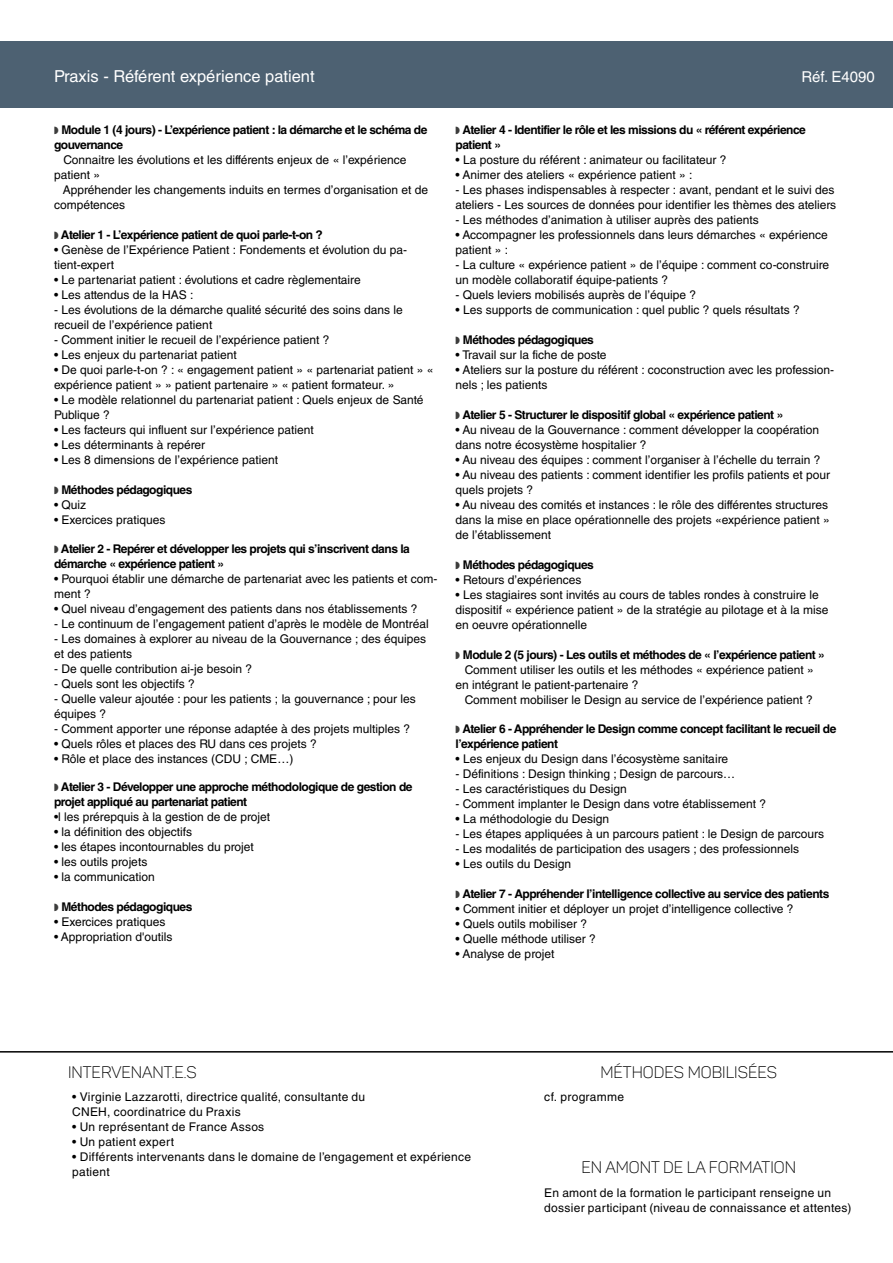
<style>
.page{position:relative;width:893px;height:1263px;background:#fff}
.page>*{position:absolute;margin:0;border:0;box-sizing:border-box;transform-origin:0 0}
.t1{font:16.5px "Panton Light Caps";color:#000}
.t2{font:16.5px "Helvetica LT Std";color:#fff}
.t3{font:15px "Helvetica LT Std";color:#fff}
.t4{font:12px/15px "Helvetica LT Std";color:#000}
.t5{font:700 12px/15px "Helvetica LT Std";letter-spacing:-.04em;color:#000}
.t6{font:12px/15px "Helvetica LT Std";letter-spacing:.025em;color:#000}
.t7{font:12px "Helvetica LT Std";letter-spacing:.02em;color:#000}
.s1{color:#3c3c3b}
.s2{font-weight:700}
</style>
<div class="page">
<hr style="left:0;top:1051px;width:893px;height:1px;background:#000">
<div style="left:0;top:41px;width:893px;height:66px;background:#4d6172"></div>
<h1 class="t2" style="left:54px;top:67px;width:262px">Praxis - Référent expérience patient</h1>
<p class="t5" style="left:54px;top:122px;width:375px"><span class="s1">◗</span> Module 1 (4 jours) - L’expérience patient : la démarche et le schéma de gouvernance</p>
<p class="t4" style="left:54px;top:152px;width:376px">◗ Connaitre les évolutions et les différents enjeux de « l’expérience patient »<br>◗ Appréhender les changements induits en termes d’organisation et de compétences</p>
<p class="t5" style="left:54px;top:227px;width:270px"><span class="s1">◗</span> Atelier 1 - L’expérience patient de quoi parle-t-on ?</p>
<p class="t4" style="left:54px;top:242px;width:355px">• Genèse de l’Expérience Patient : Fondements et évolution du pa&shy;tient-expert</p>
<p class="t4" style="left:54px;top:272px;width:308px">• Le partenariat patient : évolutions et cadre règlementaire</p>
<p class="t4" style="left:54px;top:287px;width:141px">• Les attendus de la HAS :</p>
<p class="t4" style="left:54px;top:302px;width:350px">- Les évolutions de la démarche qualité sécurité des soins dans le recueil de l’expérience patient</p>
<p class="t4" style="left:54px;top:332px;width:277px">- Comment initier le recueil de l’expérience patient ?</p>
<p class="t4" style="left:54px;top:347px;width:184px">• Les enjeux du partenariat patient</p>
<p class="t4" style="left:54px;top:362px;width:381px">• De quoi parle-t-on ? : « engagement patient » « partenariat patient » « expérience patient » » patient partenaire » « patient formateur. »</p>
<p class="t4" style="left:54px;top:392px;width:371px">• Le modèle relationnel du partenariat patient : Quels enjeux de Santé<br>Publique ?</p>
<p class="t4" style="left:54px;top:422px;width:261px">• Les facteurs qui influent sur l’expérience patient</p>
<p class="t4" style="left:54px;top:437px;width:153px">• Les déterminants à repérer</p>
<p class="t4" style="left:54px;top:452px;width:226px">• Les 8 dimensions de l’expérience patient</p>
<p class="t5" style="left:54px;top:482px;width:140px"><span class="s1">◗</span> Méthodes pédagogiques</p>
<p class="t4" style="left:54px;top:497px;width:34px">• Quiz</p>
<p class="t4" style="left:54px;top:512px;width:113px">• Exercices pratiques</p>
<p class="t5" style="left:54px;top:541px;width:357px"><span class="s1">◗</span> Atelier 2 - Repérer et développer les projets qui s’inscrivent dans la démarche « expérience patient »</p>
<p class="t4" style="left:54px;top:571px;width:385px">• Pourquoi établir une démarche de partenariat avec les patients et com&shy;ment ?</p>
<p class="t4" style="left:54px;top:601px;width:365px">• Quel niveau d’engagement des patients dans nos établissements ?</p>
<p class="t4" style="left:54px;top:616px;width:376px">- Le continuum de l’engagement patient d’après le modèle de Montréal</p>
<p class="t4" style="left:54px;top:631px;width:374px">- Les domaines à explorer au niveau de la Gouvernance ; des équipes et des patients</p>
<p class="t4" style="left:54px;top:661px;width:200px">- De quelle contribution ai-je besoin ?</p>
<p class="t4" style="left:54px;top:676px;width:142px">- Quels sont les objectifs ?</p>
<p class="t4" style="left:54px;top:691px;width:363px">- Quelle valeur ajoutée : pour les patients ; la gouvernance ; pour les équipes ?</p>
<p class="t4" style="left:54px;top:721px;width:358px">- Comment apporter une réponse adaptée à des projets multiples ?</p>
<p class="t4" style="left:54px;top:736px;width:264px">• Quels rôles et places des RU dans ces projets ?</p>
<p class="t4" style="left:54px;top:751px;width:241px">• Rôle et place des instances (CDU ; CME…)</p>
<p class="t5" style="left:54px;top:779px;width:360px"><span class="s1">◗</span> Atelier 3 - Développer une approche méthodologique de gestion de projet appliqué au partenariat patient</p>
<p class="t4" style="left:54px;top:809px;width:218px">•l les prérepquis à la gestion de de projet</p>
<p class="t4" style="left:54px;top:824px;width:140px">• la définition des objectifs</p>
<p class="t4" style="left:54px;top:839px;width:201px">• les étapes incontournables du projet</p>
<p class="t4" style="left:54px;top:854px;width:95px">• les outils projets</p>
<p class="t4" style="left:54px;top:869px;width:102px">• la communication</p>
<p class="t5" style="left:54px;top:899px;width:140px"><span class="s1">◗</span> Méthodes pédagogiques</p>
<p class="t4" style="left:54px;top:914px;width:113px">• Exercices pratiques</p>
<p class="t4" style="left:54px;top:929px;width:120px">• Appropriation d'outils</p>
<p class="t3" style="left:801px;top:68px;width:75px">Réf. E4090</p>
<p class="t5" style="left:455px;top:122px;width:352px"><span class="s1">◗</span> Atelier 4 - Identifier le rôle et les missions du « référent expérience patient »</p>
<p class="t4" style="left:455px;top:152px;width:273px">• La posture du référent : animateur ou facilitateur ?</p>
<p class="t4" style="left:455px;top:167px;width:239px">• Animer des ateliers « expérience patient » :</p>
<p class="t4" style="left:455px;top:182px;width:382px">- Les phases indispensables à respecter : avant, pendant et le suivi des ateliers - Les sources de données pour identifier les thèmes des ateliers</p>
<p class="t4" style="left:455px;top:212px;width:305px">- Les méthodes d’animation à utiliser auprès des patients</p>
<p class="t4" style="left:455px;top:227px;width:374px">• Accompagner les professionnels dans leurs démarches « expérience patient » :</p>
<p class="t4" style="left:455px;top:257px;width:375px">- La culture « expérience patient » de l’équipe : comment co-construire un modèle collaboratif équipe-patients ?</p>
<p class="t4" style="left:455px;top:287px;width:242px">- Quels leviers mobilisés auprès de l’équipe ?</p>
<p class="t4" style="left:455px;top:302px;width:346px">• Les supports de communication : quel public ? quels résultats ?</p>
<p class="t5" style="left:455px;top:332px;width:140px"><span class="s1">◗</span> Méthodes pédagogiques</p>
<p class="t4" style="left:455px;top:347px;width:153px">• Travail sur la fiche de poste</p>
<p class="t4" style="left:455px;top:362px;width:380px">• Ateliers sur la posture du référent : coconstruction avec les profession&shy;nels ; les patients</p>
<p class="t5" style="left:455px;top:407px;width:329px"><span class="s1">◗</span> Atelier 5 - Structurer le dispositif global « expérience patient »</p>
<p class="t4" style="left:455px;top:422px;width:365px">• Au niveau de la Gouvernance : comment développer la coopération dans notre écosystème hospitalier ?</p>
<p class="t4" style="left:455px;top:452px;width:366px">• Au niveau des équipes : comment l’organiser à l’échelle du terrain ?</p>
<p class="t4" style="left:455px;top:467px;width:376px">• Au niveau des patients : comment identifier les profils patients et pour quels projets ?</p>
<p class="t4" style="left:455px;top:497px;width:376px">• Au niveau des comités et instances : le rôle des différentes structures dans la mise en place opérationnelle des projets «expérience patient » de l’établissement</p>
<p class="t5" style="left:455px;top:557px;width:140px"><span class="s1">◗</span> Méthodes pédagogiques</p>
<p class="t4" style="left:455px;top:572px;width:128px">• Retours d’expériences</p>
<p class="t4" style="left:455px;top:587px;width:374px">• Les stagiaires sont invités au cours de tables rondes à construire le dispositif « expérience patient » de la stratégie au pilotage et à la mise en oeuvre opérationnelle</p>
<p class="t4" style="left:455px;top:647px;width:371px"><span class="s1">◗</span> <span class="s2">Module 2 (5 jours) - Les outils et méthodes de « l’expérience patient » </span>◗ Comment utiliser les outils et les méthodes « expérience patient » en intégrant le patient-partenaire ?<br>◗ Comment mobiliser le Design au service de l’expérience patient ?</p>
<p class="t5" style="left:455px;top:721px;width:382px"><span class="s1">◗</span> Atelier 6 - Appréhender le Design comme concept facilitant le recueil de l’expérience patient</p>
<p class="t4" style="left:455px;top:751px;width:274px">• Les enjeux du Design dans l’écosystème sanitaire</p>
<p class="t4" style="left:455px;top:766px;width:281px">- Définitions : Design thinking ; Design de parcours…</p>
<p class="t4" style="left:455px;top:781px;width:173px">- Les caractéristiques du Design</p>
<p class="t4" style="left:455px;top:796px;width:312px">- Comment implanter le Design dans votre établissement ?</p>
<p class="t4" style="left:455px;top:811px;width:155px">• La méthodologie du Design</p>
<p class="t4" style="left:455px;top:826px;width:370px">- Les étapes appliquées à un parcours patient : le Design de parcours</p>
<p class="t4" style="left:455px;top:841px;width:345px">- Les modalités de participation des usagers ; des professionnels</p>
<p class="t4" style="left:455px;top:856px;width:117px">• Les outils du Design</p>
<p class="t5" style="left:455px;top:886px;width:375px"><span class="s1">◗</span> Atelier 7 - Appréhender l’intelligence collective au service des patients</p>
<p class="t4" style="left:455px;top:901px;width:340px">• Comment initier et déployer un projet d’intelligence collective ?</p>
<p class="t4" style="left:455px;top:916px;width:133px">• Quels outils mobiliser ?</p>
<p class="t4" style="left:455px;top:931px;width:142px">• Quelle méthode utiliser ?</p>
<p class="t4" style="left:455px;top:946px;width:100px">• Analyse de projet</p>
<h1 class="t1" style="left:68px;top:1062px;width:130px">INTERVENANT.E.S</h1>
<h1 class="t1" style="left:600px;top:1062px;width:178px">MÉTHODES MOBILISÉES</h1>
<p class="t6" style="left:72px;top:1089px;width:294px">• Virginie Lazzarotti, directrice qualité, consultante du<br>CNEH, coordinatrice du Praxis</p>
<p class="t7" style="left:72px;top:1120px;width:194px">• Un représentant de France Assos</p>
<p class="t7" style="left:72px;top:1135px;width:103px">• Un patient expert</p>
<p class="t6" style="left:72px;top:1149px;width:400px">• Différents intervenants dans le domaine de l’engagement et expérience patient</p>
<p class="t6" style="left:544px;top:1089px;width:81px">cf. programme</p>
<h1 class="t1" style="left:581px;top:1157px;width:216px">EN AMONT DE LA FORMATION</h1>
<p class="t6" style="left:544px;top:1185px;width:309px">En amont de la formation le participant renseigne un dossier participant (niveau de connaissance et attentes)</p>
</div>
